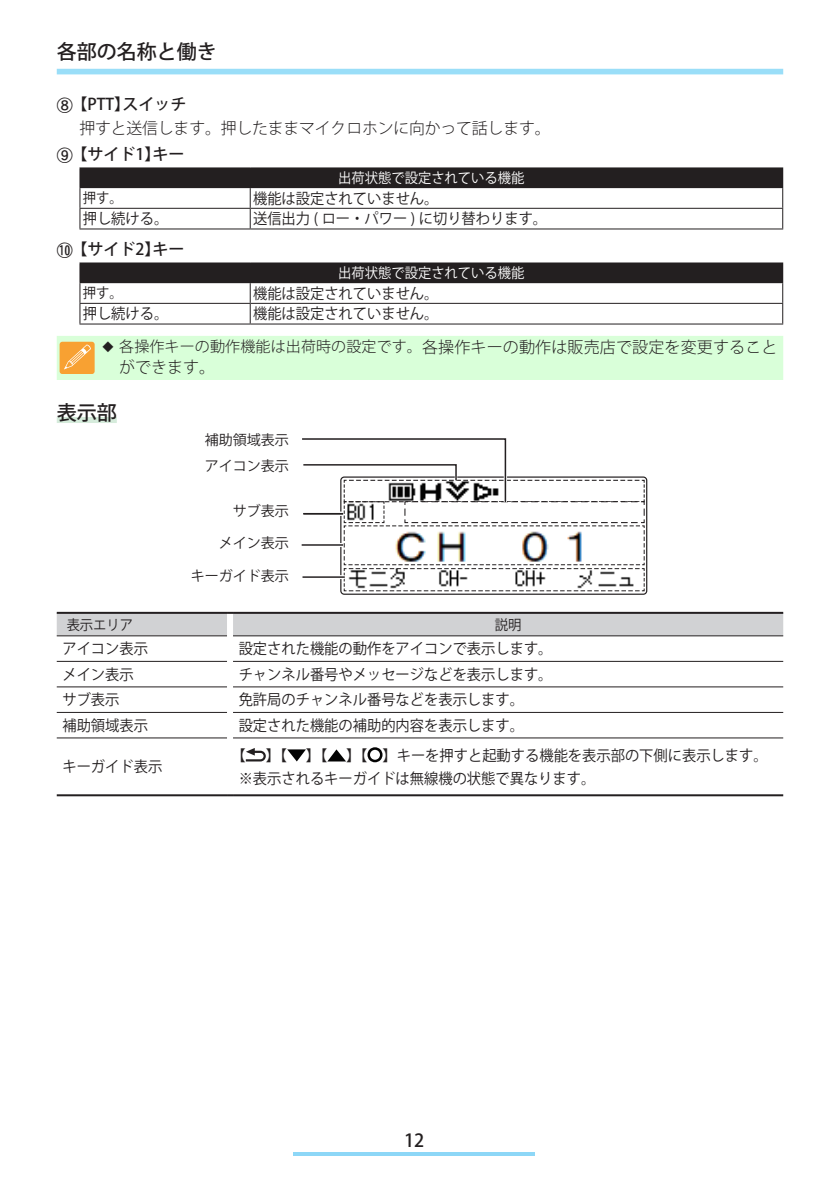
<style>
.page{position:relative;width:840px;height:1191px;background:#fff}
.page>*{position:absolute;margin:0;border:0;box-sizing:border-box;transform-origin:0 0}
.小-サブサブタイトル{font:500 20px "Koz Go Pro";color:#231f20}
.t1{font:500 18px "Koz Go Pro";color:#231f20}
.名称-解説{font:300 16px/20px "Koz Go Pro";letter-spacing:.01em;color:#231f20}
.名称-解説-2{font:300 16px "Koz Go Pro";letter-spacing:-.01em;color:#231f20}
.名称-タイトル{font:500 16px "Koz Go Pro";color:#231f20}
.表-設定値{font:15px "Koz Go Pro";color:#231f20;scale:.95 1}
.表-選択肢{font:14px "Koz Go Pro";color:#fff;scale:.95 1}
.表-選択肢-2{font:14px "Koz Go Pro";color:#231f20}
.表-選択肢-3{font:14px "Koz Go Pro";color:#231f20;scale:.95 1}
.s1{font-family:"ABE Maru 1";font-weight:400}
.s2{font-size:15px}
</style>
<div class="page">
<div style="left:57px;top:69px;width:725px;height:5px;background:#9adef8"></div>
<svg style="left:293px;top:1152px;width:241px;height:3px"></svg>
<div style="left:57px;top:417px;width:60px;height:6px;background:#d5ebdb"></div>
<div style="left:80px;top:168px;width:702px;height:20px;background:#231f20"></div>
<hr style="left:79px;top:208px;width:171px;height:1px;background:#231f20">
<hr style="left:250px;top:208px;width:532px;height:1px;background:#231f20">
<svg style="left:249px;top:188px;width:1px;height:40px"></svg>
<hr style="left:79px;top:228px;width:171px;height:1px;background:#231f20">
<hr style="left:250px;top:228px;width:532px;height:1px;background:#231f20">
<hr style="left:79px;top:167px;width:171px;height:1px;background:#231f20">
<svg style="left:79px;top:168px;width:1px;height:60px"></svg>
<hr style="left:250px;top:167px;width:532px;height:1px;background:#231f20">
<hr style="left:79px;top:187px;width:171px;height:1px;background:#231f20">
<div style="left:80px;top:263px;width:702px;height:20px;background:#231f20"></div>
<hr style="left:79px;top:262px;width:171px;height:1px;background:#231f20">
<hr style="left:250px;top:262px;width:532px;height:1px;background:#231f20">
<hr style="left:79px;top:323px;width:171px;height:1px;background:#231f20">
<hr style="left:250px;top:323px;width:532px;height:1px;background:#231f20">
<svg style="left:79px;top:263px;width:1px;height:60px"></svg>
<svg style="left:249px;top:283px;width:1px;height:40px"></svg>
<hr style="left:79px;top:303px;width:171px;height:1px;background:#231f20">
<hr style="left:250px;top:303px;width:532px;height:1px;background:#231f20">
<div style="left:57px;top:336px;width:725px;height:44px;background:#d9ffd9"></div>
<div style="left:340px;top:476px;width:307px;height:119px;border:1px solid #231f20;border-radius:3px"></div>
<svg style="left:302px;top:438px;width:343px;height:154px"></svg>
<hr style="left:303px;top:512px;width:40px;height:3px;background:#fff">
<hr style="left:303px;top:513px;width:40px;height:1px;background:#231f20">
<hr style="left:301px;top:543px;width:42px;height:4px;background:#fff">
<hr style="left:301px;top:544px;width:42px;height:2px;background:#231f20">
<hr style="left:302px;top:575px;width:42px;height:4px;background:#fff">
<hr style="left:302px;top:576px;width:42px;height:2px;background:#231f20">
<svg style="left:57px;top:612px;width:725px;height:184px"></svg>
<h1 class="小-サブサブタイトル" style="left:57px;top:39px;width:161px">各部の名称と働き</h1>
<p class="名称-タイトル" style="left:57px;top:94px;width:131px"><span class="s1">h</span> 【PTT】スイッチ</p>
<p class="名称-解説-2" style="left:79px;top:118px;width:472px">押すと送信します。押したままマイクロホンに向かって話します。</p>
<p class="名称-タイトル" style="left:57px;top:144px;width:129px"><span class="s1">i</span> 【サイド1】キー</p>
<p class="表-選択肢" style="left:338px;top:169px;width:198px">出荷状態で設定されている機能</p>
<p class="表-選択肢-3" style="left:83px;top:189px;width:44px">押す。</p>
<p class="表-設定値" style="left:253px;top:188px;width:196px">機能は設定されていません。</p>
<p class="表-設定値" style="left:83px;top:209px;width:91px">押し続ける。</p>
<p class="表-設定値" style="left:253px;top:209px;width:311px">送信出力 ( ロー・パワー ) に切り替わります。</p>
<p class="名称-タイトル" style="left:57px;top:239px;width:129px"><span class="s1">j</span> 【サイド2】キー</p>
<p class="表-選択肢" style="left:338px;top:264px;width:198px">出荷状態で設定されている機能</p>
<p class="表-選択肢-3" style="left:83px;top:284px;width:43px">押す。</p>
<p class="表-設定値" style="left:253px;top:283px;width:196px">機能は設定されていません。</p>
<p class="表-設定値" style="left:83px;top:304px;width:91px">押し続ける。</p>
<p class="表-設定値" style="left:253px;top:304px;width:196px">機能は設定されていません。</p>
<p class="名称-解説" style="left:119px;top:337px;width:659px;text-indent:-17px">◆ <span class="s2">各操作キーの動作機能は出荷時の設定です。</span>各操作キーの動作は販売店で設定を変更することができます。</p>
<p class="小-サブサブタイトル" style="left:57px;top:400px;width:61px">表示部</p>
<p class="表-選択肢-2" style="left:205px;top:431px;width:85px">補助領域表示</p>
<p class="表-選択肢-2" style="left:205px;top:457px;width:86px">アイコン表示</p>
<p class="表-選択肢-2" style="left:233px;top:501px;width:57px">サブ表示</p>
<p class="表-選択肢-2" style="left:219px;top:534px;width:71px">メイン表示</p>
<p class="表-選択肢-2" style="left:191px;top:567px;width:99px">キーガイド表示</p>
<p class="表-選択肢-3" style="left:67px;top:615px;width:71px">表示エリア</p>
<p class="表-選択肢-3" style="left:494px;top:615px;width:29px">説明</p>
<p class="表-設定値" style="left:62px;top:639px;width:91px">アイコン表示</p>
<p class="表-設定値" style="left:238px;top:639px;width:332px">設定された機能の動作をアイコンで表示します。</p>
<p class="表-設定値" style="left:62px;top:664px;width:76px">メイン表示</p>
<p class="表-設定値" style="left:238px;top:664px;width:332px">チャンネル番号やメッセージなどを表示します。</p>
<p class="表-設定値" style="left:62px;top:690px;width:61px">サブ表示</p>
<p class="表-設定値" style="left:238px;top:690px;width:302px">免許局のチャンネル番号などを表示します。</p>
<p class="表-設定値" style="left:62px;top:715px;width:91px">補助領域表示</p>
<p class="表-設定値" style="left:238px;top:715px;width:302px">設定された機能の補助的内容を表示します。</p>
<p class="表-設定値" style="left:62px;top:757px;width:106px">キーガイド表示</p>
<p class="表-設定値" style="left:231px;top:745px;width:16px">【</p>
<p class="表-設定値" style="left:266px;top:745px;width:529px">】【 】【 】【 】キーを押すと起動する機能を表示部の下側に表示します。</p>
<p class="表-設定値" style="left:238px;top:769px;width:377px">※表示されるキーガイドは無線機の状態で異なります。</p>
<p class="t1" style="left:404px;top:1129px;width:22px">12</p>
</div>
